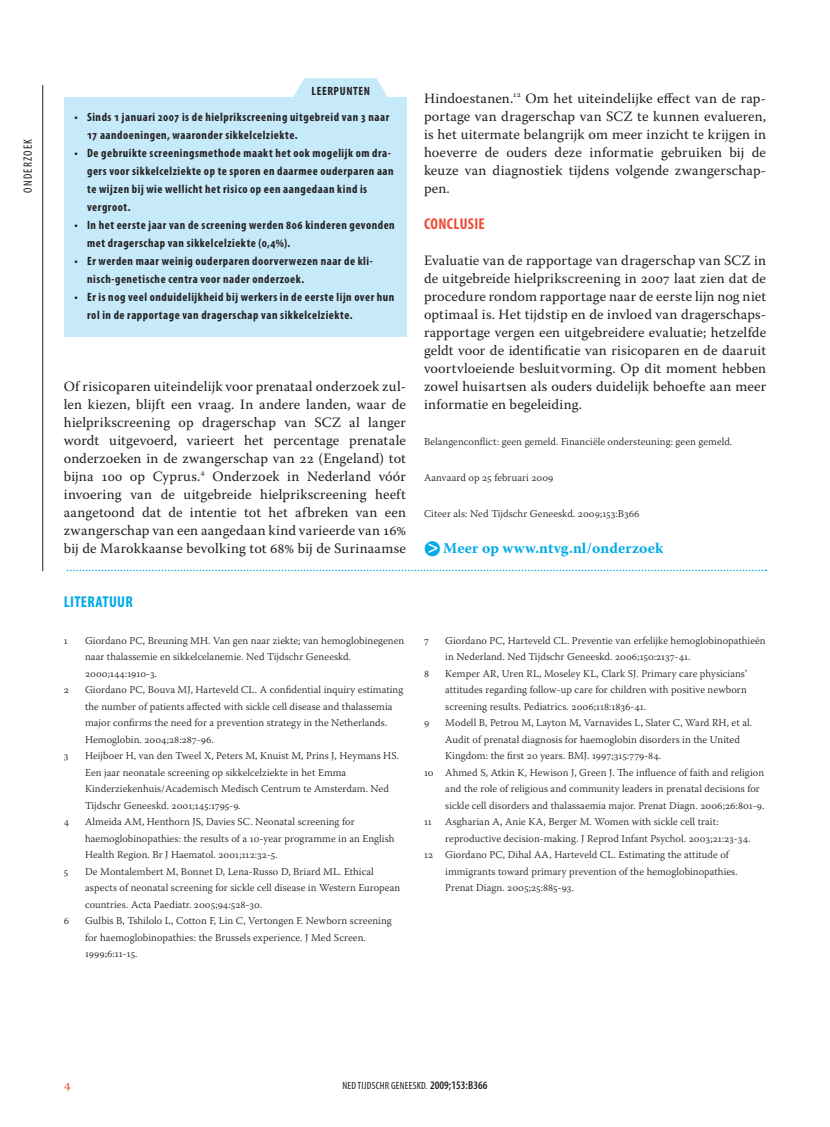
<style>
.page{position:relative;width:830px;height:1127px;background:#fff}
.page>*{position:absolute;margin:0;border:0;box-sizing:border-box;transform-origin:0 0}
.t1{font:700 condensed 15.75px "Myriad Pro";letter-spacing:.02em;color:#00abe7}
.t2{font:700 condensed 15.75px "Myriad Pro";letter-spacing:.02em;color:#ed4f39}
.t3{font:700 15px "Warnock Pro";letter-spacing:.005em;color:#00abe7}
.t4{font:14.25px/18px "Warnock Pro";letter-spacing:.01em;color:#231f20;text-align:justify}
.t5{font:13.5px "Warnock Pro";color:#ed4f39}
.t6{font:700 condensed 12px/18px "Myriad Pro";letter-spacing:.045em;color:#231f20}
.t7{font:condensed 12px "Myriad Pro";letter-spacing:.1em;color:#231f20}
.t8{font:300 10.5px/16.5px "Warnock Pro";letter-spacing:.005em;color:#231f20}
.t9{font:condensed 10.5px "Myriad Pro";letter-spacing:.02em;color:#231f20}
.s1{color:#fff}
.s2{font-family:"Myriad Pro";font-stretch:condensed;font-size:18px;color:#fff}
.s3{font-weight:600;font-size:11.55px}
</style>
<div class="page">
<hr style="left:42px;top:85px;width:1px;height:486px;background:#231f20">
<div style="left:64px;top:98px;width:342px;height:239px;background:#c6eafa"></div>
<div style="left:293px;top:78px;width:94px;height:21px;background:#c6eafa"></div>
<svg style="left:68px;top:570px;width:698px;height:1px"></svg>
<svg style="left:376px;top:78px;width:23px;height:20px"></svg>
<p class="t7" style="left:23px;top:193px;width:55px;rotate:-90deg">ONDERZOEK</p>
<p class="t6" style="left:280px;top:83px;width:91px"><span class="s1">▼</span> LEERPUNTEN</p>
<p class="t6" style="left:87px;top:109px;width:303px;text-indent:-13px">• Sinds 1 januari 2007 is de hielprikscreening uitgebreid van 3 naar<br>17 aandoeningen, waaronder sikkelcelziekte.</p>
<p class="t6" style="left:87px;top:145px;width:308px;text-indent:-13px">• De gebruikte screeningsmethode maakt het ook mogelijk om dra&shy;gers voor sikkelcelziekte op te sporen en daarmee ouderparen aan te wijzen bij wie wellicht het risico op een aangedaan kind is vergroot.</p>
<p class="t6" style="left:87px;top:217px;width:309px;text-indent:-13px">• In het eerste jaar van de screening werden 806 kinderen gevonden met dragerschap van sikkelcelziekte (0,4%).</p>
<p class="t6" style="left:87px;top:253px;width:287px;text-indent:-13px">• Er werden maar weinig ouderparen doorverwezen naar de kli&shy;nisch-genetische centra voor nader onderzoek.</p>
<p class="t6" style="left:87px;top:289px;width:308px;text-indent:-13px">• Er is nog veel onduidelijkheid bij werkers in de eerste lijn over hun rol in de rapportage van dragerschap van sikkelcelziekte.</p>
<p class="t4" style="left:64px;top:379px;width:343px">Of risicoparen uiteindelijk voor prenataal onderzoek zul&shy;len kiezen, blijft een vraag. In andere landen, waar de hielprikscreening op dragerschap van SCZ al langer wordt uitgevoerd, varieert het percentage prenatale onderzoeken in de zwangerschap van</p>
<h3 class="t4" style="left:318px;top:451px;width:89px">(Engeland) tot</h3>
<h3 class="t4" style="left:64px;top:469px;width:343px;text-align:left;text-indent:66px">op Cyprus.<sup>4</sup> Onderzoek in Nederland vóór invoering van de uitgebreide hielprikscreening heeft aangetoond dat de intentie tot het afbreken van een zwangerschap van een aangedaan kind varieerde van<br>bij de Marokkaanse bevolking tot</h3>
<h3 class="t4" style="left:64px;top:469px;width:31px">bijna</h3>
<h3 class="t4" style="left:297px;top:541px;width:110px">bij de Surinaamse</h3>
<h1 class="t1" style="left:64px;top:596px;width:70px">LITERATUUR</h1>
<p class="t8" style="left:64px;top:633px;width:5px">1</p>
<p class="t8" style="left:85px;top:633px;width:320px">Giordano PC, Breuning MH. Van gen naar ziekte; van hemoglobinegenen naar thalassemie en sikkelcelanemie. Ned Tijdschr Geneeskd.<br>2000;144:1910-3.</p>
<p class="t8" style="left:64px;top:682px;width:7px">2</p>
<p class="t8" style="left:85px;top:682px;width:319px">Giordano PC, Bouva MJ, Harteveld CL. A confidential inquiry estimating the number of patients affected with sickle cell disease and thalassemia major confirms the need for a prevention strategy in the Netherlands.<br>Hemoglobin. 2004;28:287-96.</p>
<p class="t8" style="left:64px;top:748px;width:6px">3</p>
<p class="t8" style="left:85px;top:748px;width:315px">Heijboer H, van den Tweel X, Peters M, Knuist M, Prins J, Heymans HS.<br>Een jaar neonatale screening op sikkelcelziekte in het Emma Kinderziekenhuis/Academisch Medisch Centrum te Amsterdam. Ned Tijdschr Geneeskd. 2001;145:1795-9.</p>
<p class="t8" style="left:64px;top:814px;width:7px">4</p>
<p class="t8" style="left:85px;top:814px;width:311px">Almeida AM, Henthorn JS, Davies SC. Neonatal screening for haemoglobinopathies: the results of a 10-year programme in an English<br>Health Region. Br J Haematol. 2001;112:32-5.</p>
<p class="t8" style="left:64px;top:864px;width:6px">5</p>
<p class="t8" style="left:85px;top:864px;width:316px">De Montalembert M, Bonnet D, Lena-Russo D, Briard ML. Ethical aspects of neonatal screening for sickle cell disease in Western European countries. Acta Paediatr. 2005;94:528-30.</p>
<p class="t8" style="left:64px;top:913px;width:7px">6</p>
<p class="t8" style="left:85px;top:913px;width:308px">Gulbis B, Tshilolo L, Cotton F, Lin C, Vertongen F. Newborn screening for haemoglobinopathies: the Brussels experience. J Med Screen.<br>1999;6:11-15.</p>
<p class="t4" style="left:424px;top:91px;width:343px">Hindoestanen.<sup>12</sup> Om het uiteindelijke effect van de rap&shy;portage van dragerschap van SCZ te kunnen evalueren, is het uitermate belangrijk om meer inzicht te krijgen in hoeverre de ouders deze informatie gebruiken bij de keuze van diagnostiek tijdens volgende zwangerschap&shy;pen.</p>
<h1 class="t2" style="left:424px;top:218px;width:62px">CONCLUSIE</h1>
<h3 class="t4" style="left:424px;top:253px;width:343px">Evaluatie van de rapportage van dragerschap van SCZ in de uitgebreide hielprikscreening in</h3>
<p class="t4" style="left:424px;top:271px;width:343px;text-indent:250px">laat zien dat de procedure rondom rapportage naar de eerste lijn nog niet optimaal is. Het tijdstip en de invloed van dragerschaps&shy;rapportage vergen een uitgebreidere evaluatie; hetzelfde geldt voor de identificatie van risicoparen en de daaruit voortvloeiende besluitvorming. Op dit moment hebben zowel huisartsen als ouders duidelijk behoefte aan meer informatie en begeleiding.</p>
<p class="t8" style="left:424px;top:434px;width:309px">Belangenconflict: geen gemeld. Financiële ondersteuning: geen gemeld.</p>
<p class="t8" style="left:424px;top:470px;width:131px">Aanvaard op 25 februari 2009</p>
<p class="t8" style="left:424px;top:506px;width:217px">Citeer als: Ned Tijdschr Geneeskd. 2009;153:B366</p>
<h2 class="t3" style="left:424px;top:542px;width:241px">●<span class="s2">&gt;</span> Meer op www.ntvg.nl/onderzoek</h2>
<p class="t8" style="left:424px;top:633px;width:6px">7</p>
<p class="t8" style="left:445px;top:633px;width:322px">Giordano PC, Harteveld CL. Preventie van erfelijke hemoglobinopathieën in Nederland. Ned Tijdschr Geneeskd. 2006;150:2137-41.</p>
<p class="t8" style="left:424px;top:666px;width:7px">8</p>
<p class="t8" style="left:445px;top:666px;width:303px;text-align:justify">Kemper AR, Uren RL, Moseley KL, Clark SJ. Primary care physicians’ attitudes regarding follow-up care for children with positive newborn screening results. Pediatrics. 2006;118:1836-41.</p>
<p class="t8" style="left:424px;top:715px;width:7px">9</p>
<p class="t8" style="left:445px;top:715px;width:308px">Modell B, Petrou M, Layton M, Varnavides L, Slater C, Ward RH, et al.</p>
<p class="t8" style="left:445px;top:732px;width:296px">Audit of prenatal diagnosis for haemoglobin disorders in the United</p>
<p class="t8" style="left:445px;top:748px;width:217px">Kingdom: the first 20 years. BMJ. 1997;315:779-84.</p>
<p class="t8" style="left:424px;top:765px;width:341px">10 Ahmed S, Atkin K, Hewison J, Green J. The influence of faith and religion</p>
<p class="t8" style="left:445px;top:781px;width:316px">and the role of religious and community leaders in prenatal decisions for</p>
<p class="t8" style="left:445px;top:798px;width:320px">sickle cell disorders and thalassaemia major. Prenat Diagn. 2006;26:801-9.</p>
<p class="t8" style="left:424px;top:814px;width:9px">11</p>
<p class="t8" style="left:445px;top:814px;width:275px">Asgharian A, Anie KA, Berger M. Women with sickle cell trait:</p>
<p class="t8" style="left:445px;top:831px;width:306px">reproductive decision-making. J Reprod Infant Psychol. 2003;21:23-34.</p>
<p class="t8" style="left:424px;top:847px;width:306px">12 Giordano PC, Dihal AA, Harteveld CL. Estimating the attitude of</p>
<p class="t8" style="left:445px;top:864px;width:294px">immigrants toward primary prevention of the hemoglobinopathies.</p>
<p class="t8" style="left:445px;top:880px;width:130px">Prenat Diagn. 2005;25:885-93.</p>
<p class="t5" style="left:64px;top:1079px;width:9px">4</p>
<p class="t9" style="left:342px;top:1081px;width:147px">NED TIJDSCHR GENEESKD. <span class="s3">2009;153:B366</span></p>
</div>
